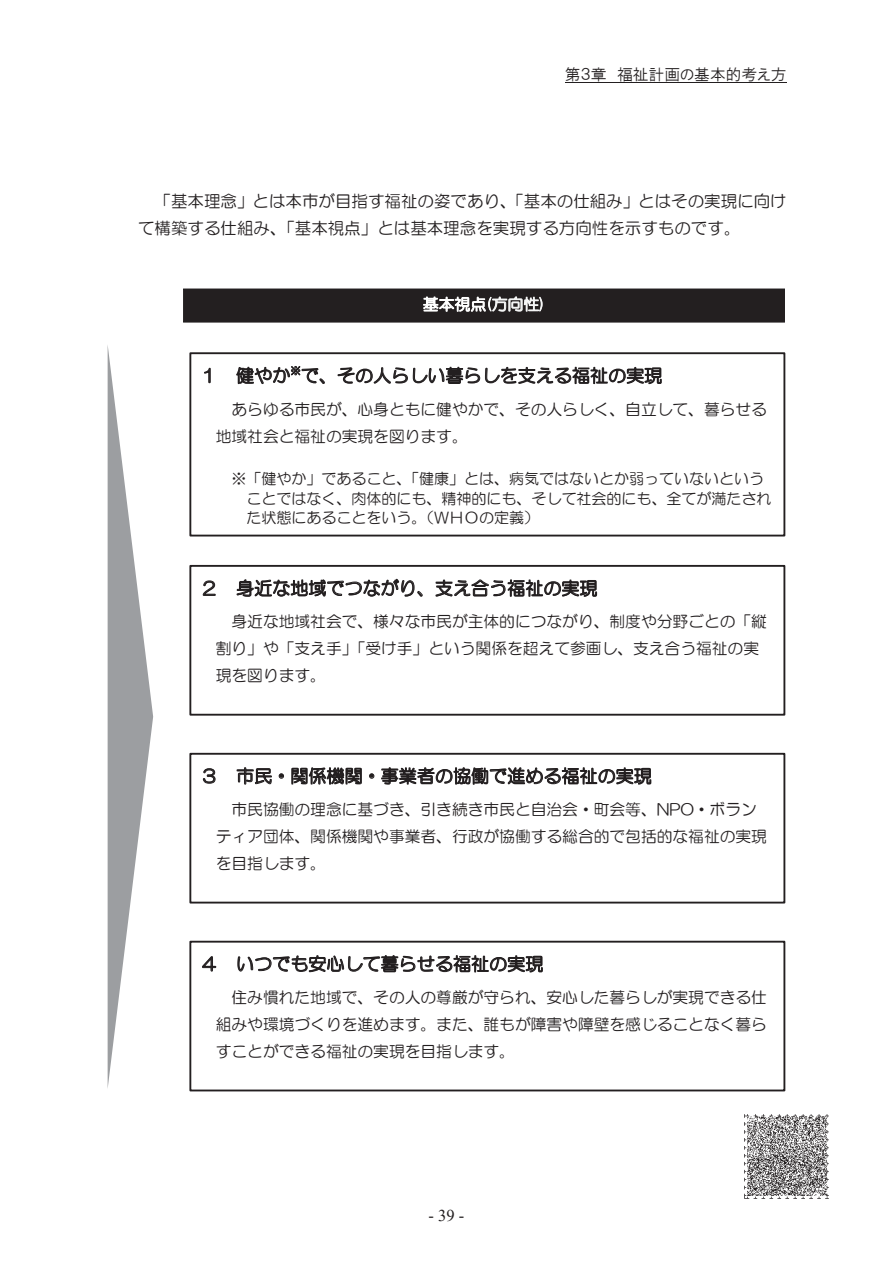
<style>
.page{position:relative;width:893px;height:1263px;background:#fff}
.page>*{position:absolute;margin:0;border:0;box-sizing:border-box;transform-origin:0 0}
.t1{font:18px "HG Maru Gothic MPRO";letter-spacing:.005em;color:#231f20}
.t2{font:16.5px/27px "HG Maru Gothic MPRO";color:#231f20}
.t3{font:16.5px "Times New Roman";color:#231f20}
.t4{font:15.75px/27px "HG Maru Gothic MPRO";color:#231f20}
.t5{font:15.75px "HGP Gothic M";color:#231f20}
.t6{font:15.75px "HG Maru Gothic MPRO";letter-spacing:.005em;color:#f4f5f5}
.t7{font:15px/19.5px "HG Maru Gothic MPRO";color:#231f20}
.s1{color:#fff}
.s2{font-family:"Century";font-size:15.75px}
</style>
<div class="page">
<hr style="left:565px;top:82px;width:222px;height:1px;background:#231f20">
<div style="left:184px;top:289px;width:600px;height:33px;background:#231f20"></div>
<div style="left:183px;top:288px;width:602px;height:35px;border:1px solid #231f20"></div>
<div style="left:189px;top:352px;width:596px;height:184px;border:2px solid #231f20"></div>
<div style="left:189px;top:565px;width:596px;height:151px;border:2px solid #231f20"></div>
<div style="left:189px;top:753px;width:596px;height:150px;border:2px solid #231f20"></div>
<div style="left:189px;top:941px;width:596px;height:150px;border:2px solid #231f20"></div>
<svg style="left:108px;top:348px;width:45px;height:737px"></svg>
<img style="left:745px;top:1115px;width:83px;height:83px">
<p class="t5" style="left:565px;top:66px;width:223px">第３章 福祉計画の基本的考え方</p>
<p class="t2" style="left:138px;top:187px;width:650px;text-indent:17px">「基本理念」とは本市が目指す福祉の姿であり、「基本の仕組み」とはその実現に向けて構築する仕組み、「基本視点」とは基本理念を実現する方向性を示すものです。</p>
<p class="t6" style="left:423px;top:296px;width:124px"><span class="s1">基本視点</span>(方向性)</p>
<p class="t1" style="left:200px;top:366px;width:464px">１ 健やか<sup>※</sup>で、その人らしい暮らしを支える福祉の実現</p>
<p class="t4" style="left:216px;top:396px;width:553px;text-indent:16px">あらゆる市民が、心身ともに健やかで、その人らしく、自立して、暮らせる地域社会と福祉の実現を図ります。</p>
<p class="t7" style="left:247px;top:469px;width:527px;text-indent:-15px">※「健やか」であること、「健康」とは、病気ではないとか弱っていないということではなく、肉体的にも、精神的にも、そして社会的にも、全てが満たされた状態にあることをいう。（ＷＨＯの定義）</p>
<p class="t1" style="left:200px;top:579px;width:399px">２ 身近な地域でつながり、支え合う福祉の実現</p>
<p class="t4" style="left:216px;top:608px;width:553px;text-indent:16px">身近な地域社会で、様々な市民が主体的につながり、制度や分野ごとの「縦割り」や「支え手」「受け手」という関係を超えて参画し、支え合う福祉の実現を図ります。</p>
<p class="t1" style="left:200px;top:767px;width:453px">３ 市民・関係機関・事業者の協働で進める福祉の実現</p>
<p class="t4" style="left:216px;top:796px;width:553px;text-indent:16px">市民協働の理念に基づき、引き続き市民と自治会・町会等、NPO・ボランティア団体、関係機関や事業者、行政が協働する総合的で包括的な福祉の実現を目指します。</p>
<p class="t1" style="left:200px;top:955px;width:345px">４ いつでも安心して暮らせる福祉の実現</p>
<p class="t4" style="left:216px;top:984px;width:553px;text-align:justify;text-indent:16px">住み慣れた地域で、その人の尊厳が守られ、安心した暮らしが実現できる仕組みや環境づくりを進めます。また、誰もが障害や障壁を感じることなく暮らすことができる福祉の実現を目指します。</p>
<p class="t3" style="left:429px;top:1200px;width:37px"><span class="s2">-</span> 39 -</p>
<p class="t3" style="left:429px;top:1203px;width:37px">- 39 -</p>
</div>
